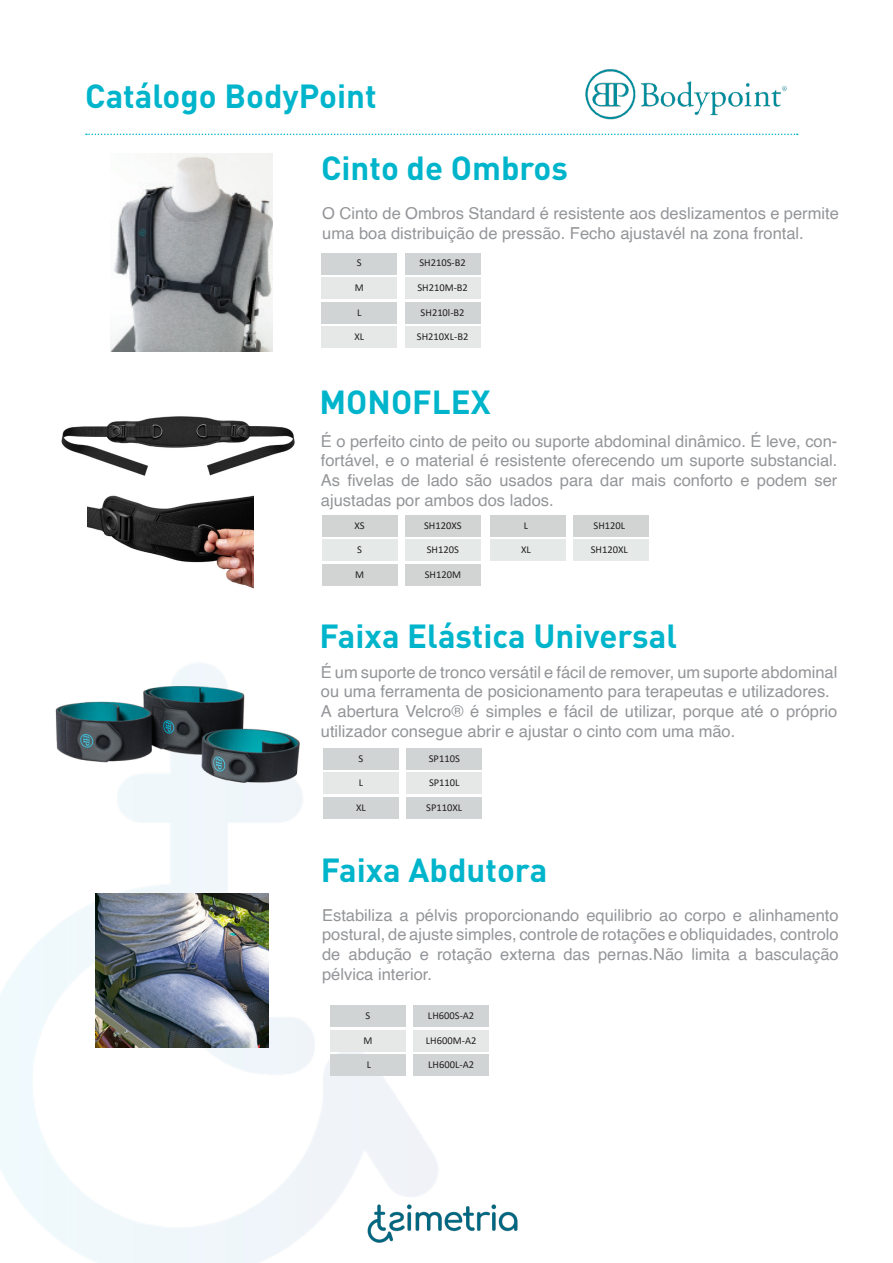
<style>
.page{position:relative;width:893px;height:1263px;background:#fff}
.page>*{position:absolute;margin:0;border:0;box-sizing:border-box;transform-origin:0 0}
.t1{font:700 33px/72px "DIN";color:#00b5cb}
.t2{font:16.5px/19.8px "Helvetica";color:#939598}
.t3{font:10.5px "Calibri";color:#231f20}
</style>
<div class="page">
<svg style="left:86px;top:134px;width:486px;height:1px"></svg>
<img style="left:0;top:772px;width:489px;height:491px">
<img style="left:361px;top:1197px;width:157px;height:54px">
<img style="left:573px;top:69px;width:225px;height:67px">
<img style="left:110px;top:153px;width:162px;height:198px">
<div style="left:321px;top:277px;width:76px;height:22px;background:#e6e8e8"></div>
<div style="left:321px;top:326px;width:76px;height:22px;background:#e6e8e8"></div>
<div style="left:321px;top:253px;width:76px;height:21px;background:#d1d4d4"></div>
<div style="left:321px;top:302px;width:76px;height:21px;background:#d1d4d4"></div>
<div style="left:405px;top:277px;width:75px;height:22px;background:#e6e8e8"></div>
<div style="left:405px;top:253px;width:75px;height:21px;background:#d1d4d4"></div>
<div style="left:405px;top:326px;width:75px;height:22px;background:#e6e8e8"></div>
<div style="left:405px;top:302px;width:75px;height:21px;background:#d1d4d4"></div>
<div style="left:322px;top:540px;width:75px;height:21px;background:#e5eae9"></div>
<div style="left:490px;top:540px;width:75px;height:21px;background:#e5eae9"></div>
<div style="left:322px;top:515px;width:75px;height:22px;background:#d2d4d4"></div>
<div style="left:490px;top:515px;width:75px;height:22px;background:#d2d4d4"></div>
<div style="left:322px;top:564px;width:75px;height:22px;background:#d2d4d4"></div>
<div style="left:405px;top:540px;width:76px;height:21px;background:#e5eae9"></div>
<div style="left:573px;top:540px;width:76px;height:21px;background:#e5eae9"></div>
<div style="left:405px;top:515px;width:76px;height:22px;background:#d2d4d4"></div>
<div style="left:573px;top:515px;width:76px;height:22px;background:#d2d4d4"></div>
<div style="left:405px;top:564px;width:76px;height:22px;background:#d2d4d4"></div>
<img style="left:61px;top:416px;width:234px;height:60px">
<img style="left:87px;top:495px;width:166px;height:94px">
<div style="left:323px;top:773px;width:76px;height:21px;background:#e6e8e8"></div>
<div style="left:323px;top:748px;width:76px;height:22px;background:#d1d4d4"></div>
<div style="left:406px;top:773px;width:76px;height:21px;background:#e6e8e8"></div>
<div style="left:406px;top:748px;width:76px;height:22px;background:#d1d4d4"></div>
<div style="left:323px;top:797px;width:76px;height:22px;background:#d1d4d4"></div>
<div style="left:406px;top:797px;width:76px;height:22px;background:#d1d4d4"></div>
<img style="left:54px;top:663px;width:248px;height:144px">
<div style="left:330px;top:1030px;width:76px;height:21px;background:#e6e8e8"></div>
<div style="left:330px;top:1006px;width:76px;height:21px;background:#d1d4d4"></div>
<div style="left:330px;top:1055px;width:76px;height:21px;background:#d1d4d4"></div>
<div style="left:413px;top:1030px;width:76px;height:21px;background:#e6e8e8"></div>
<div style="left:413px;top:1006px;width:76px;height:21px;background:#d1d4d4"></div>
<div style="left:413px;top:1055px;width:76px;height:21px;background:#d1d4d4"></div>
<img style="left:96px;top:893px;width:172px;height:154px">
<h1 class="t1" style="left:321px;top:59px;width:248px;text-indent:-236px">Catálogo BodyPoint<br>Cinto de Ombros</h1>
<p class="t2" style="left:322px;top:204px;width:518px">O Cinto de Ombros Standard é resistente aos deslizamentos e permite uma boa distribuição de pressão. Fecho ajustavél na zona frontal.</p>
<p class="t3" style="left:357px;top:255px;width:6px">S</p>
<p class="t3" style="left:355px;top:280px;width:10px">M</p>
<p class="t3" style="left:357px;top:305px;width:6px">L</p>
<p class="t3" style="left:354px;top:330px;width:11px">XL</p>
<p class="t3" style="left:419px;top:255px;width:48px">SH210S-B2</p>
<p class="t3" style="left:417px;top:280px;width:52px">SH210M-B2</p>
<p class="t3" style="left:421px;top:305px;width:45px">SH210l-B2</p>
<p class="t3" style="left:417px;top:330px;width:53px">SH210XL-B2</p>
<p class="t1" style="left:320px;top:365px;width:173px">MONOFLEX</p>
<p class="t2" style="left:321px;top:431px;width:518px;text-align:justify">É o perfeito cinto de peito ou suporte abdominal dinâmico. É leve, con&shy;fortável, e o material é resistente oferecendo um suporte substancial.<br>As fivelas de lado são usados para dar mais conforto e podem ser ajustadas por ambos dos lados.</p>
<p class="t3" style="left:354px;top:518px;width:12px">XS</p>
<p class="t3" style="left:357px;top:542px;width:6px">S</p>
<p class="t3" style="left:355px;top:567px;width:10px">M</p>
<p class="t3" style="left:424px;top:518px;width:39px">SH120XS</p>
<p class="t3" style="left:427px;top:542px;width:34px">SH120S</p>
<p class="t3" style="left:425px;top:567px;width:38px">SH120M</p>
<p class="t3" style="left:524px;top:518px;width:6px">L</p>
<p class="t3" style="left:521px;top:542px;width:11px">XL</p>
<p class="t3" style="left:593px;top:518px;width:33px">SH120L</p>
<p class="t3" style="left:591px;top:542px;width:39px">SH120XL</p>
<p class="t1" style="left:320px;top:599px;width:359px">Faixa Elástica Universal</p>
<p class="t2" style="left:321px;top:662px;width:518px">É um suporte de tronco versátil e fácil de remover, um suporte abdominal ou uma ferramenta de posicionamento para terapeutas e utilizadores.</p>
<p class="t2" style="left:321px;top:702px;width:518px">A abertura Velcro® é simples e fácil de utilizar, porque até o próprio utilizador consegue abrir e ajustar o cinto com uma mão.</p>
<p class="t3" style="left:359px;top:751px;width:6px">S</p>
<p class="t3" style="left:359px;top:775px;width:6px">L</p>
<p class="t3" style="left:356px;top:800px;width:11px">XL</p>
<p class="t3" style="left:426px;top:800px;width:38px">SP110XL</p>
<p class="t3" style="left:429px;top:751px;width:33px">SP110S</p>
<p class="t3" style="left:429px;top:775px;width:32px">SP110L</p>
<p class="t1" style="left:321px;top:833px;width:228px">Faixa Abdutora</p>
<p class="t2" style="left:322px;top:905px;width:518px;text-align:justify">Estabiliza a pélvis proporcionando equilibrio ao corpo e alinhamento postural, de ajuste simples, controle de rotações e obliquidades, controlo de abdução e rotação externa das pernas.Não limita a basculação pélvica interior.</p>
<p class="t3" style="left:365px;top:1008px;width:6px">S</p>
<p class="t3" style="left:363px;top:1033px;width:10px">M</p>
<p class="t3" style="left:367px;top:1057px;width:6px">L</p>
<p class="t3" style="left:428px;top:1008px;width:48px">LH600S-A2</p>
<p class="t3" style="left:426px;top:1033px;width:52px">LH600M-A2</p>
<p class="t3" style="left:428px;top:1057px;width:47px">LH600L-A2</p>
</div>
